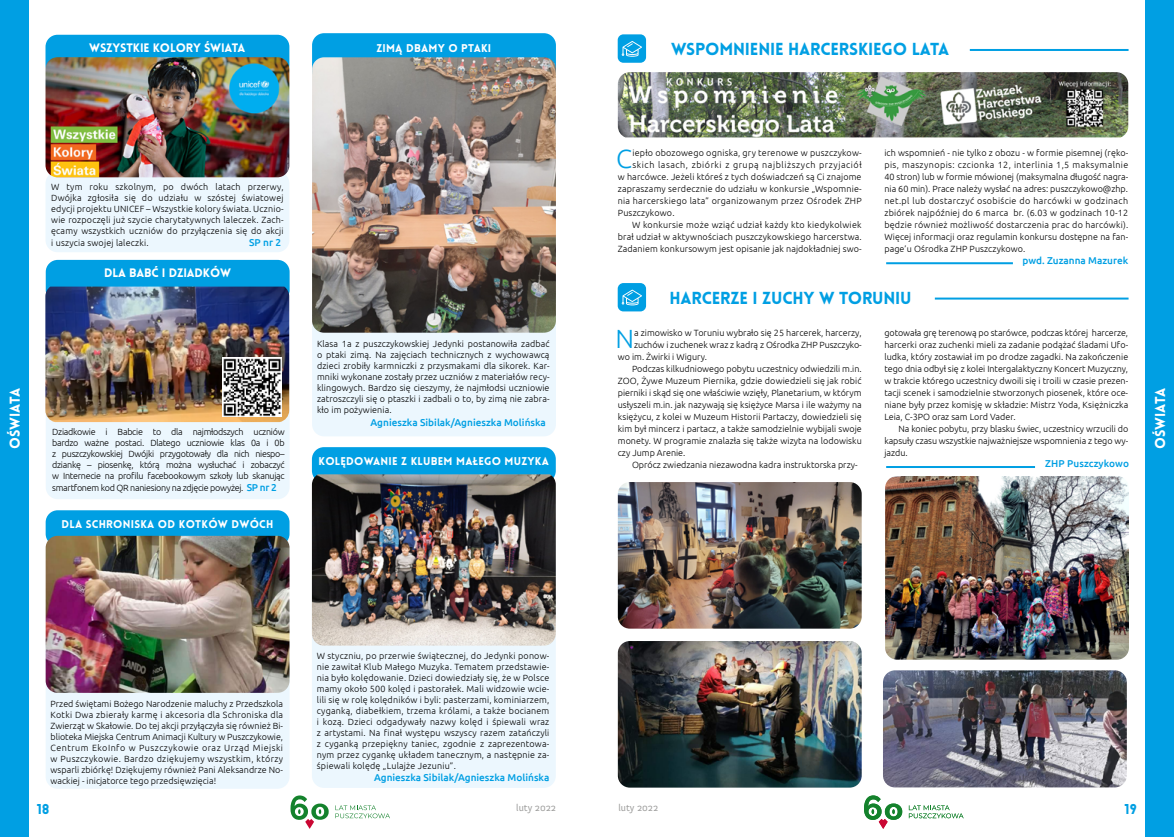
<style>
.page{position:relative;width:1174px;height:837px;background:#fff}
.page>*{position:absolute;margin:0;border:0;box-sizing:border-box;transform-origin:0 0}
.t1{font:300 26.3px "Ubuntu";color:#009fe3}
.t2{font:900 17px "Lovelo";letter-spacing:-.01em;color:#009fe3}
.t3{font:900 14px "Lovelo";color:#fff}
.t4{font:900 14px "Lovelo";color:#009fe3}
.t5{font:900 12px "Lovelo";letter-spacing:-.01em;color:#fff}
.t6{font:900 11px "Lovelo";letter-spacing:.02em;color:#fff}
.t7{font:500 10px "Ubuntu";color:#009fe3}
.t8{font:10px "Anivers";color:#9d9d9c}
.t9{font:300 9px/11px "Ubuntu";letter-spacing:.01em;color:#000;text-align:justify}
.t10{font:300 9px "Ubuntu";letter-spacing:.03em;color:#000}
.t11{font:300 9px "Ubuntu";letter-spacing:.06em;color:#000}
.t12{font:300 9px "Ubuntu";letter-spacing:-.03em;color:#000}
.s1{font-weight:500;font-size:10px;color:#009fe3}
</style>
<div class="page">
<div style="left:1145px;top:0;width:29px;height:836px;background:#009fe3"></div>
<div style="left:0;top:0;width:28px;height:836px;background:#009fe3"></div>
<svg style="left:335px;top:805px;width:55px;height:12px"></svg>
<svg style="left:290px;top:795px;width:39px;height:33px"></svg>
<svg style="left:909px;top:805px;width:54px;height:12px"></svg>
<svg style="left:864px;top:795px;width:38px;height:33px"></svg>
<div style="left:45px;top:35px;width:244px;height:42px;background:#009fe3;border-radius:12px"></div>
<div style="left:312px;top:447px;width:244px;height:35px;background:#009fe3;border-radius:12px"></div>
<div style="left:46px;top:510px;width:243px;height:35px;background:#009fe3;border-radius:12px"></div>
<div style="left:45px;top:171px;width:244px;height:81px;background:#ecf7fe;border-radius:12px"></div>
<div style="left:312px;top:555px;width:244px;height:232px;background:#ecf7fe;border-radius:12px"></div>
<div style="left:46px;top:633px;width:243px;height:155px;background:#ecf7fe;border-radius:12px"></div>
<img style="left:45px;top:57px;width:244px;height:120px">
<img style="left:312px;top:474px;width:244px;height:171px">
<img style="left:46px;top:535px;width:243px;height:157px">
<div style="left:312px;top:33px;width:244px;height:49px;background:#009fe3;border-radius:12px"></div>
<div style="left:312px;top:192px;width:244px;height:244px;background:#ecf7fe;border-radius:12px"></div>
<img style="left:312px;top:57px;width:244px;height:275px">
<img style="left:618px;top:72px;width:510px;height:65px">
<img style="left:885px;top:476px;width:244px;height:183px">
<img style="left:883px;top:670px;width:243px;height:117px">
<img style="left:618px;top:641px;width:243px;height:146px">
<img style="left:618px;top:482px;width:243px;height:146px">
<div style="left:617px;top:34px;width:29px;height:29px;background:#009fe3;border-radius:6px"></div>
<div style="left:617px;top:283px;width:29px;height:28px;background:#009fe3;border-radius:6px"></div>
<svg style="left:621px;top:41px;width:21px;height:16px"></svg>
<svg style="left:621px;top:289px;width:21px;height:16px"></svg>
<div style="left:46px;top:260px;width:244px;height:42px;background:#009fe3;border-radius:12px"></div>
<div style="left:46px;top:396px;width:244px;height:103px;background:#ecf7fe;border-radius:12px"></div>
<img style="left:45px;top:286px;width:244px;height:136px">
<img style="left:222px;top:357px;width:59px;height:59px">
<hr style="left:969px;top:49px;width:159px;height:2px;background:#009fe3">
<hr style="left:886px;top:262px;width:127px;height:2px;background:#009fe3">
<hr style="left:886px;top:466px;width:149px;height:2px;background:#009fe3">
<hr style="left:934px;top:297px;width:194px;height:2px;background:#009fe3">
<h3 class="t5" style="left:89px;top:40px;width:157px">WSZYSTKIE KOLORY ŚWIATA</h3>
<p class="t9" style="left:51px;top:181px;width:234px">W tym roku szkolnym, po dwóch latach przerwy, Dwójka zgłosiła się do udziału w szóstej światowej edycji projektu UNICEF – Wszystkie kolory świata. Ucznio&shy;wie rozpoczęli już szycie charytatywnych laleczek. Zach&shy;ęcamy wszystkich uczniów do przyłączenia się do akcji</p>
<p class="t9" style="left:51px;top:237px;width:99px">i uszycia swojej laleczki.</p>
<p class="t7" style="left:249px;top:236px;width:33px">SP nr 2</p>
<h3 class="t5" style="left:104px;top:265px;width:129px">DLA BABĆ I DZIADKÓW</h3>
<p class="t6" style="left:376px;top:41px;width:116px">ZIMĄ DBAMY O PTAKI</p>
<h2 class="t2" style="left:671px;top:38px;width:280px">WSPOMNIENIE HARCERSKIEGO LATA</h2>
<h1 class="t1" style="left:616px;top:143px;width:18px">C</h1>
<p class="t9" style="left:632px;top:147px;width:231px">iepło obozowego ogniska, gry terenowe w puszczykow-</p>
<p class="t11" style="left:632px;top:159px;width:231px">skich lasach, zbiórki z grupą najbliższych przyjaciół</p>
<p class="t9" style="left:618px;top:171px;width:245px">w harcówce. Jeżeli któreś z tych doświadczeń są Ci znajome</p>
<p class="t9" style="left:618px;top:183px;width:245px">zapraszamy serdecznie do udziału w konkursie „Wspomnie-</p>
<p class="t10" style="left:618px;top:195px;width:245px">nia harcerskiego lata” organizowanym przez Ośrodek ZHP</p>
<p class="t9" style="left:618px;top:207px;width:58px">Puszczykowo.</p>
<p class="t10" style="left:632px;top:219px;width:231px">W konkursie może wziąć udział każdy kto kiedykolwiek</p>
<p class="t9" style="left:618px;top:231px;width:245px">brał udział w aktywnościach puszczykowskiego harcerstwa.</p>
<p class="t9" style="left:618px;top:243px;width:245px">Zadaniem konkursowym jest opisanie jak najdokładniej swo-</p>
<p class="t9" style="left:884px;top:147px;width:245px;line-height:12px">ich wspomnień - nie tylko z obozu - w formie pisemnej (ręko&shy;pis, maszynopis: czcionka 12, interlinia 1,5 maksymalnie 40 stron) lub w formie mówionej (maksymalna długość nagra&shy;nia 60 min). Prace należy wysłać na adres: puszczykowo@zhp. net.pl lub dostarczyć osobiście do harcówki w godzinach zbiórek najpóźniej do 6 marca br. (6.03 w godzinach 10-12 będzie również możliwość dostarczenia prac do harcówki).<br>Więcej informacji oraz regulamin konkursu dostępne na fan&shy;page’u Ośrodka ZHP Puszczykowo.</p>
<p class="t7" style="left:1022px;top:254px;width:107px">pwd. Zuzanna Mazurek</p>
<h2 class="t2" style="left:669px;top:287px;width:244px">HARCERZE I ZUCHY W TORUNIU</h2>
<p class="t9" style="left:884px;top:327px;width:245px;line-height:12px">gotowała grę terenową po starówce, podczas której harcerze, harcerki oraz zuchenki mieli za zadanie podążać śladami Ufo&shy;ludka, który zostawiał im po drodze zagadki. Na zakończenie tego dnia odbył się z kolei Intergalaktyczny Koncert Muzyczny, w trakcie którego uczestnicy dwoili się i troili w czasie prezen&shy;tacji scenek i samodzielnie stworzonych piosenek, które oce&shy;niane były przez komisję w składzie: Mistrz Yoda, Księżniczka Leia, C-3PO oraz sam Lord Vader.</p>
<p class="t9" style="left:884px;top:423px;width:245px;line-height:12px;text-indent:14px">Na koniec pobytu, przy blasku świec, uczestnicy wrzucili do kapsuły czasu wszystkie najważniejsze wspomnienia z tego wy&shy;jazdu.</p>
<h1 class="t1" style="left:615px;top:323px;width:20px">N</h1>
<p class="t9" style="left:634px;top:327px;width:229px">a zimowisko w Toruniu wybrało się 25 harcerek, harcerzy,</p>
<p class="t9" style="left:317px;top:338px;width:234px">Klasa 1a z puszczykowskiej Jedynki postanowiła zadbać o ptaki zimą. Na zajęciach technicznych z wychowawcą dzieci zrobiły karmniczki z przysmakami dla sikorek. Kar&shy;mniki wykonane zostały przez uczniów z materiałów recy&shy;klingowych. Bardzo się cieszymy, że najmłodsi uczniowie zatroszczyli się o ptaszki i zadbali o to, by zimą nie zabra&shy;kło im pożywienia.</p>
<p class="t7" style="left:370px;top:415px;width:177px">Agnieszka Sibilak/Agnieszka Molińska</p>
<p class="t9" style="left:634px;top:339px;width:229px">zuchów i zuchenek wraz z kadrą z Ośrodka ZHP Puszczyko-</p>
<p class="t9" style="left:618px;top:351px;width:91px">wo im. Żwirki i Wigury.</p>
<p class="t9" style="left:632px;top:363px;width:231px">Podczas kilkudniowego pobytu uczestnicy odwiedzili m.in.</p>
<p class="t9" style="left:618px;top:375px;width:245px">ZOO, Żywe Muzeum Piernika, gdzie dowiedzieli się jak robić</p>
<p class="t9" style="left:618px;top:387px;width:245px">pierniki i skąd się one właściwie wzięły, Planetarium, w którym</p>
<p class="t9" style="left:618px;top:399px;width:245px">usłyszeli m.in. jak nazywają się księżyce Marsa i ile ważymy na</p>
<p class="t9" style="left:618px;top:411px;width:245px">księżycu, z kolei w Muzeum Historii Partaczy, dowiedzieli się</p>
<p class="t9" style="left:618px;top:423px;width:245px">kim był mincerz i partacz, a także samodzielnie wybijali swoje</p>
<p class="t9" style="left:618px;top:435px;width:245px">monety. W programie znalazła się także wizyta na lodowisku</p>
<p class="t9" style="left:618px;top:447px;width:69px">czy Jump Arenie.</p>
<p class="t9" style="left:632px;top:459px;width:227px">Oprócz zwiedzania niezawodna kadra instruktorska przy-</p>
<h3 class="t3" style="left:6px;top:448px;width:62px;rotate:-90deg">OŚWIATA</h3>
<h3 class="t3" style="left:1151px;top:448px;width:62px;rotate:-90deg">OŚWIATA</h3>
<p class="t9" style="left:52px;top:425px;width:234px">Dziadkowie i Babcie to dla najmłodszych uczniów bardzo ważne postaci. Dlatego uczniowie klas 0a i 0b z puszczykowskiej Dwójki przygotowały dla nich niespo– dziankę – piosenkę, którą można wysłuchać i zobaczyć w Internecie na profilu facebookowym szkoły lub skanując</p>
<p class="t12" style="left:52px;top:482px;width:226px">smartfonem kod QR naniesiony na zdjęcie powyżej. <span class="s1">SP nr 2</span></p>
<p class="t6" style="left:318px;top:454px;width:232px">KOLĘDOWANIE Z KLUBEM MAŁEGO MUZYKA</p>
<p class="t7" style="left:1045px;top:456px;width:85px">ZHP Puszczykowo</p>
<p class="t6" style="left:62px;top:517px;width:213px">DLA SCHRONISKA OD KOTKÓW DWÓCH</p>
<p class="t9" style="left:51px;top:697px;width:234px">Przed świętami Bożego Narodzenie maluchy z Przedszkola Kotki Dwa zbierały karmę i akcesoria dla Schroniska dla Zwierząt w Skałowie. Do tej akcji przyłączyła się również Bi&shy;blioteka Miejska Centrum Animacji Kultury w Puszczykowie, Centrum EkoInfo w Puszczykowie oraz Urząd Miejski w Puszczykowie. Bardzo dziękujemy wszystkim, którzy wsparli zbiórkę! Dziękujemy również Pani Aleksandrze No&shy;wackiej - inicjatorce tego przedsięwzięcia!</p>
<p class="t9" style="left:317px;top:649px;width:234px">W styczniu, po przerwie świątecznej, do Jedynki ponow&shy;nie zawitał Klub Małego Muzyka. Tematem przedstawie&shy;nia było kolędowanie. Dzieci dowiedziały się, że w Polsce mamy około 500 kolęd i pastorałek. Mali widzowie wcie&shy;lili się w rolę kolędników i byli: pasterzami, kominiarzem, cyganką, diabełkiem, trzema królami, a także bocianem i kozą. Dzieci odgadywały nazwy kolęd i śpiewali wraz z artystami. Na finał występu wszyscy razem zatańczyli z cyganką przepiękny taniec, zgodnie z zaprezentowa&shy;nym przez cygankę układem tanecznym, a następnie za&shy;śpiewali kolędę „Lulajże Jezuniu”.</p>
<p class="t7" style="left:374px;top:770px;width:177px">Agnieszka Sibilak/Agnieszka Molińska</p>
<h3 class="t4" style="left:37px;top:799px;width:14px">18</h3>
<p class="t8" style="left:516px;top:801px;width:41px">luty 2022</p>
<p class="t8" style="left:618px;top:801px;width:41px">luty 2022</p>
<h3 class="t4" style="left:1124px;top:799px;width:14px">19</h3>
</div>
